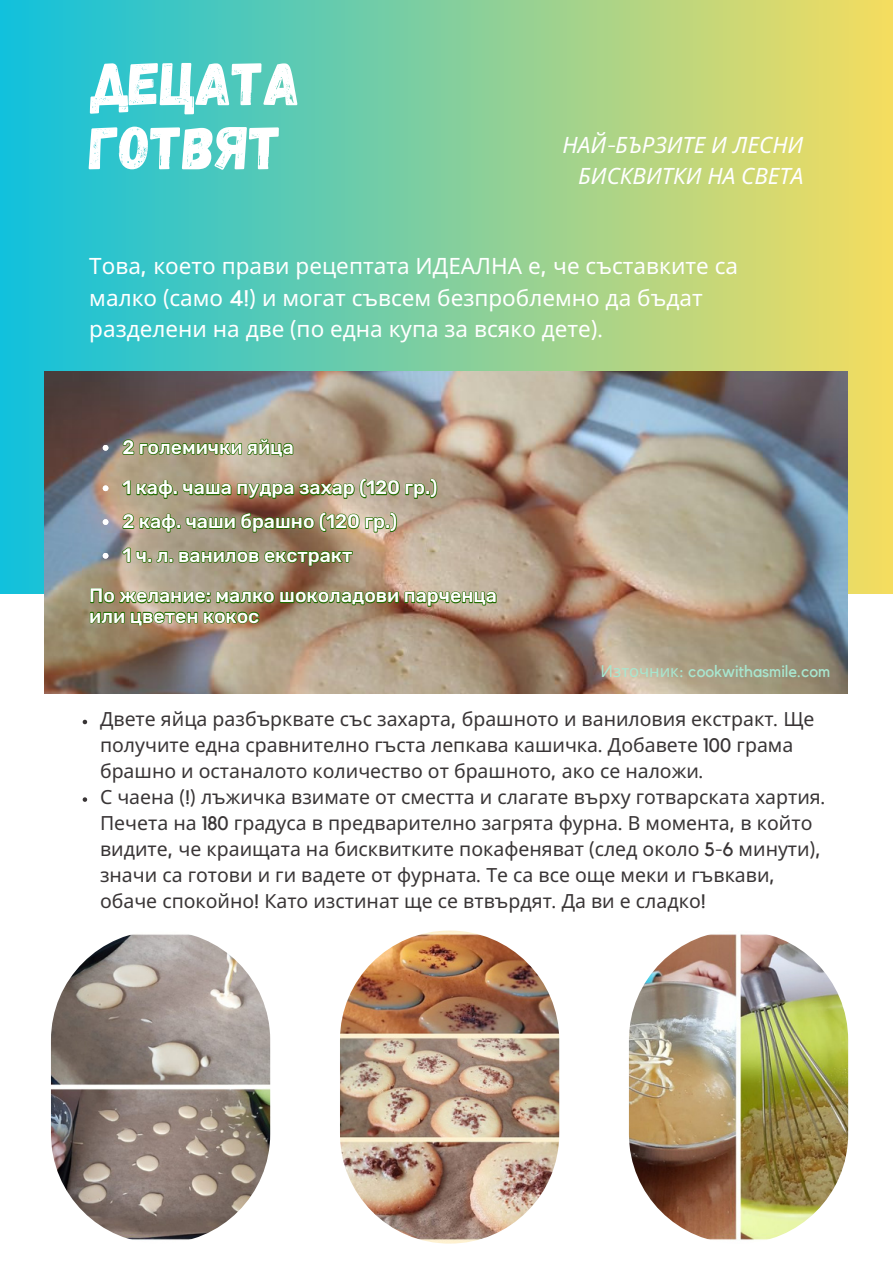
<style>
.page{position:relative;width:893px;height:1264px;background:#fff}
.page>*{position:absolute;margin:0;border:0;box-sizing:border-box;transform-origin:0 0}
.t1{font:60.3px/64.1px "Gagalin";color:#fff}
.t2{font:22.5px/31.5px "Noto Sans";color:#fff}
.t3{font:italic 22.5px/31.5px "Noto Sans";color:#fff;text-align:right}
.t4{font:19.5px/25.8px "Noto Sans";color:#393536}
.t5{font:500 19.5px/40.5px "Rubik";color:#fff}
.t6{font:16.5px "Kollektif";color:#a8e6cf}
.s1{font-family:"Kollektif"}
.s2{font-family:"Noto Sans"}
</style>
<div class="page">
<div style="left:0;top:0;width:892px;height:594px;background:linear-gradient(to right,#11c0dc,#f4dd5f)"></div>
<img style="left:45px;top:372px;width:802px;height:321px">
<img style="left:88px;top:389px;width:409px;height:288px">
<img style="left:629px;top:930px;width:219px;height:313px;border-radius:110px">
<img style="left:51px;top:930px;width:219px;height:313px;border-radius:110px">
<img style="left:340px;top:930px;width:219px;height:313px;border-radius:110px">
<svg style="left:83px;top:719px;width:4px;height:5px"></svg>
<svg style="left:83px;top:797px;width:4px;height:4px"></svg>
<h1 class="t1" style="left:89px;top:49px;width:212px">ДЕЦАТА<br>ГОТВЯТ</h1>
<p class="t3" style="left:562px;top:128px;width:242px">НАЙ<span class="s1">-</span>БЪРЗИТЕ И ЛЕСНИ<br>БИСКВИТКИ НА СВЕТА</p>
<p class="t2" style="left:89px;top:250px;width:650px">Това<span class="s1">,</span> което прави рецептата ИДЕАЛНА е<span class="s1">,</span> че съставките са малко <span class="s1">(</span>само <span class="s1">4!)</span> и могат съвсем безпроблемно да бъдат разделени на две <span class="s1">(</span>по една купа за всяко дете<span class="s1">).</span></p>
<p class="t5" style="left:122px;top:427px;width:316px">2 големички яйца<br>1 каф. чаша пудра захар (120 гр.)</p>
<p class="t5" style="left:122px;top:504px;width:276px;line-height:33.8px">2 каф. чаши брашно (120 гр.)<br>1 ч. л. ванилов екстракт</p>
<p class="t5" style="left:89px;top:585px;width:409px;line-height:20.2px">По желание: малко шоколадови парченца или цветен кокос</p>
<p class="t6" style="left:600px;top:663px;width:231px"><span class="s2">Източник</span>: cookwithasmile.com</p>
<p class="t4" style="left:100px;top:706px;width:726px">Двете яйца разбърквате със захарта<span class="s1">,</span> брашното и ваниловия екстракт<span class="s1">.</span> Ще получите една сравнително гъста лепкава кашичка<span class="s1">.</span> Добавете <span class="s1">100</span> грама брашно и останалото количество от брашното<span class="s1">,</span> ако се наложи<span class="s1">.<br></span>С чаена <span class="s1">(!)</span> лъжичка взимате от сместта и слагате върху готварската хартия<span class="s1">.<br></span>Печета на <span class="s1">180</span> градуса в предварително загрята фурна<span class="s1">.</span> В момента<span class="s1">,</span> в който видите<span class="s1">,</span> че краищата на бисквитките покафеняват <span class="s1">(</span>след около <span class="s1">5-6</span> минути<span class="s1">), </span>значи са готови и ги вадете от фурната<span class="s1">.</span> Те са все още меки и гъвкави<span class="s1">, </span>обаче спокойно<span class="s1">!</span> Като изстинат ще се втвърдят<span class="s1">.</span> Да ви е сладко<span class="s1">!</span></p>
</div>
